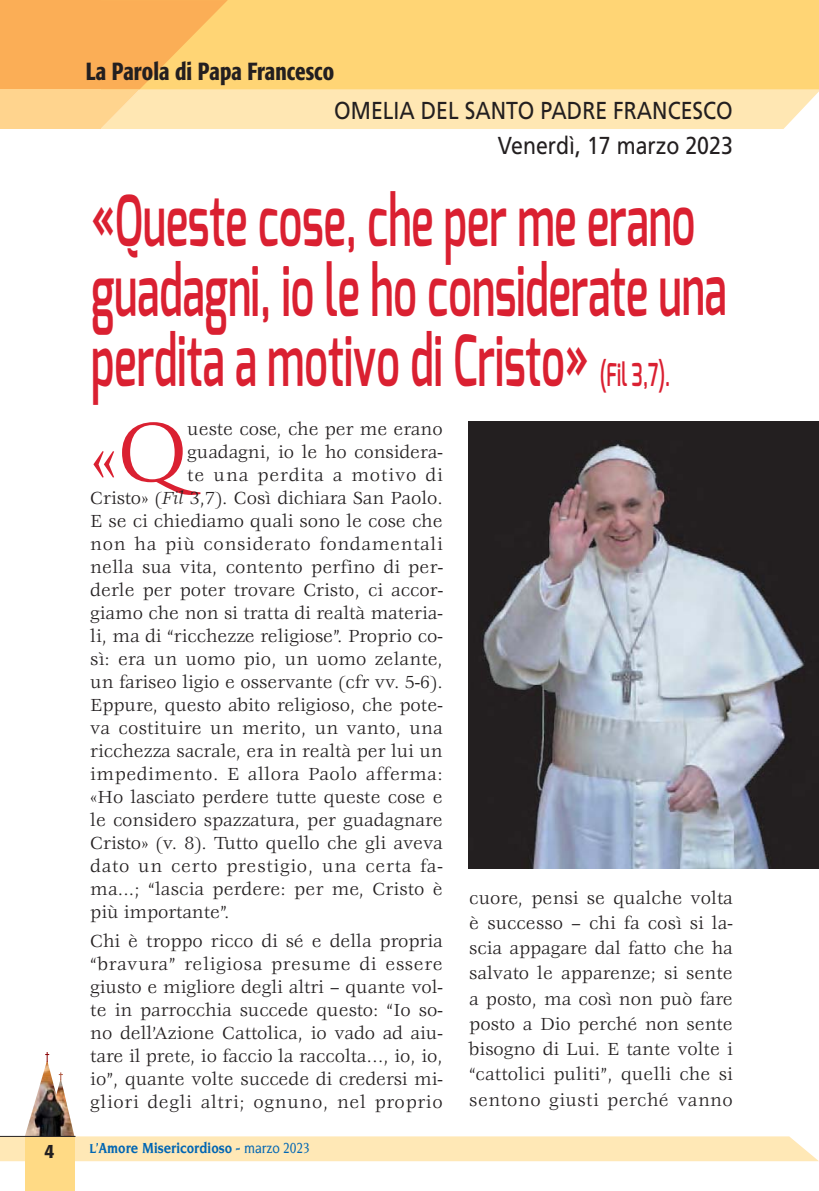
<style>
.page{position:relative;width:819px;height:1191px;background:#fff}
.page>*{position:absolute;margin:0;border:0;box-sizing:border-box;transform-origin:0 0}
.t1{font:73.5px "Veljovic";color:#da2031}
.t2{font:600 70px/70px "Exo";letter-spacing:-.005em;color:#da2031;scale:.6 1}
.t3{font:600 31.5px "Exo";color:#da2031;scale:.6 1}
.t4{font:24.5px/34.6px "Frutiger";color:#231f20;text-align:right;scale:.87 1}
.t5{font:500 condensed 24.5px "Formata";color:#231f20;scale:.93 1}
.t6{font:19.25px/25.2px "Veljovic";color:#231f20;text-align:justify}
.t7{font:19.25px "Veljovic";letter-spacing:.04em;color:#231f20}
.t8{font:19.25px "Veljovic";letter-spacing:.03em;color:#231f20}
.t9{font:19.25px "Veljovic";letter-spacing:.05em;color:#231f20}
.t10{font:500 19.25px "Formata";color:#231f20;scale:.95 1}
.t11{font:700 15.75px "Novarese";color:#0066b3;scale:.85 1}
.s1{font-style:italic}
.s2{font-size:91.88px}
.s3{font-size:14px}
.s4{font-weight:500}
</style>
<div class="page">
<div style="left:25px;top:1136px;width:49px;height:55px;background:#ffda85"></div>
<svg style="left:0;top:1052px;width:819px;height:109px"></svg>
<hr style="left:0;top:1136px;width:76px;height:1px;background:#231f20">
<svg style="left:0;top:0;width:819px;height:129px;background:#fed381"></svg>
<img style="left:469px;top:422px;width:350px;height:446px">
<div style="left:467px;top:888px;width:267px;height:223px;background:#fff"></div>
<p class="t5" style="left:86px;top:61px;width:269px">La Parola di Papa Francesco</p>
<p class="t4" style="left:334px;top:95px;width:459px">OMELIA DEL SANTO PADRE FRANCESCO<br>Venerdì, 17 marzo 2023</p>
<h2 class="t2" style="left:91px;top:192px;width:1060px">«Queste cose, che per me erano guadagni, io le ho considerate una perdita a motivo di Cristo»</h2>
<h3 class="t3" style="left:599px;top:361px;width:119px">(Fil 3,7).</h3>
<p class="t6" style="left:187px;top:418px;width:257px">ueste cose, che per me erano</p>
<p class="t6" style="left:187px;top:441px;width:257px">guadagni, io le ho considera-</p>
<p class="t9" style="left:187px;top:468px;width:257px">te una perdita a motivo di</p>
<p class="t6" style="left:90px;top:487px;width:354px">Cristo» (<span class="s1">Fil</span> 3,7). Così dichiara San Paolo.</p>
<p class="t6" style="left:90px;top:510px;width:354px">E se ci chiediamo quali sono le cose che</p>
<p class="t7" style="left:90px;top:537px;width:354px">non ha più considerato fondamentali</p>
<p class="t6" style="left:90px;top:556px;width:354px">nella sua vita, contento perfino di per-</p>
<p class="t6" style="left:90px;top:579px;width:354px">derle per poter trovare Cristo, ci accor-</p>
<p class="t6" style="left:90px;top:602px;width:354px">giamo che non si tratta di realtà materia-</p>
<p class="t6" style="left:90px;top:625px;width:354px">li, ma di “ricchezze religiose”. Proprio co-</p>
<p class="t6" style="left:90px;top:648px;width:354px">sì: era un uomo pio, un uomo zelante,</p>
<p class="t6" style="left:90px;top:671px;width:354px">un fariseo ligio e osservante (cfr vv. 5-6).</p>
<p class="t6" style="left:90px;top:694px;width:354px">Eppure, questo abito religioso, che pote-</p>
<p class="t6" style="left:90px;top:717px;width:354px">va costituire un merito, un vanto, una</p>
<p class="t6" style="left:90px;top:740px;width:354px">ricchezza sacrale, era in realtà per lui un</p>
<p class="t8" style="left:90px;top:766px;width:354px">impedimento. E allora Paolo afferma:</p>
<p class="t6" style="left:90px;top:786px;width:354px">«Ho lasciato perdere tutte queste cose e</p>
<p class="t6" style="left:90px;top:809px;width:354px">le considero spazzatura, per guadagnare</p>
<p class="t6" style="left:90px;top:832px;width:354px">Cristo» (v. 8). Tutto quello che gli aveva</p>
<p class="t7" style="left:90px;top:858px;width:354px">dato un certo prestigio, una certa fa-</p>
<p class="t6" style="left:90px;top:878px;width:354px">ma...; “lascia perdere: per me, Cristo è</p>
<p class="t6" style="left:90px;top:901px;width:141px">più importante”.</p>
<p class="t6" style="left:90px;top:930px;width:354px;line-height:22.9px">Chi è troppo ricco di sé e della propria “bravura” religiosa presume di essere giusto e migliore degli altri – quante vol&shy;te in parrocchia succede questo: “Io so&shy;no dell’Azione Cattolica, io vado ad aiu&shy;tare il prete, io faccio la raccolta…, io, io, io”, quante volte succede di credersi mi&shy;gliori degli altri; ognuno, nel proprio</p>
<h1 class="t1" style="left:90px;top:429px;width:98px">«<span class="s2">Q</span></h1>
<p class="t10" style="left:44px;top:1143px;width:13px">4</p>
<p class="t11" style="left:89px;top:1141px;width:261px"><span class="s3">L</span>’Amore Misericordioso - <span class="s4">marzo 2023</span></p>
<p class="t6" style="left:469px;top:886px;width:265px">cuore, pensi se qualche volta è successo – chi fa così si la&shy;scia appagare dal fatto che ha salvato le apparenze; si sente a posto, ma così non può fare posto a Dio perché non sente bisogno di Lui. E tante volte i “cattolici puliti”, quelli che si sentono giusti perché vanno</p>
</div>
